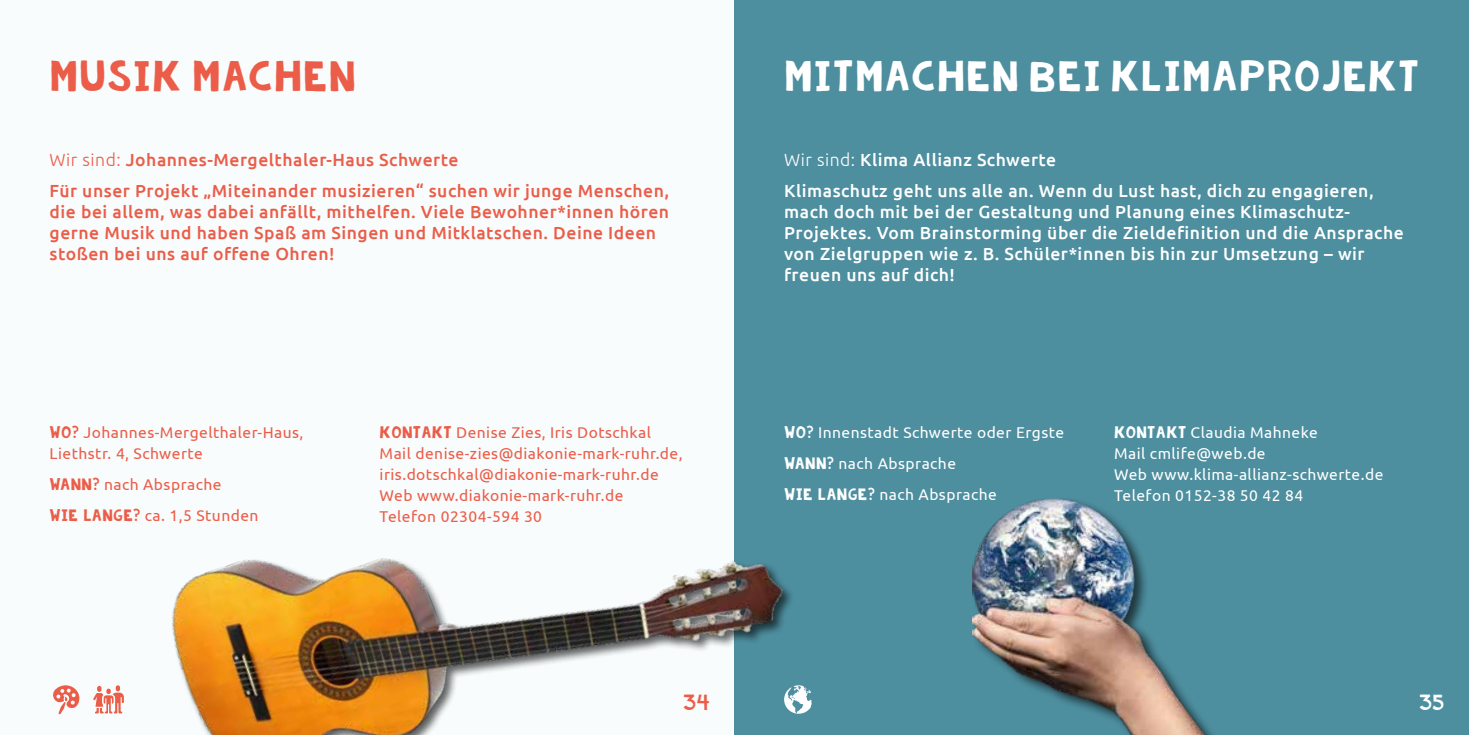
<style>
.page{position:relative;width:1469px;height:735px;background:#fff}
.page>*{position:absolute;margin:0;border:0;box-sizing:border-box;transform-origin:0 0}
.t1{font:31.5px "KG Summer Storm Rough";letter-spacing:.04em;color:#fff}
.t2{font:31.5px "KG Summer Storm Rough";letter-spacing:.04em;color:#eb5d48}
.t3{font:500 17.5px/21px "Ubuntu";letter-spacing:.03em;color:#fff}
.t4{font:500 17.5px/21px "Ubuntu";letter-spacing:.03em;color:#eb5d48}
.t5{font:15.75px "KG Summer Storm Rough";color:#eb5d48}
.t6{font:15.75px "KG Summer Storm Rough";color:#fff}
.t7{font:15.58px/21px "Ubuntu";letter-spacing:.03em;color:#eb5d48}
.t8{font:15.58px/21px "Ubuntu";letter-spacing:.03em;color:#fff}
.s1{font-weight:300}
.s2{font-family:"KG Summer Storm Rough";font-size:12.25px}
</style>
<div class="page">
<div style="left:0;top:0;width:734px;height:734px;background:#f8fcfd"></div>
<div style="left:734px;top:0;width:734px;height:734px;background:#4d8e9f"></div>
<svg style="left:803px;top:686px;width:8px;height:27px"></svg>
<svg style="left:53px;top:685px;width:27px;height:29px"></svg>
<svg style="left:93px;top:685px;width:31px;height:28px"></svg>
<img style="left:172px;top:558px;width:631px;height:176px">
<img style="left:972px;top:498px;width:240px;height:236px">
<h1 class="t2" style="left:50px;top:62px;width:307px">MUSIK MACHEN</h1>
<p class="t4" style="left:50px;top:143px;width:621px;line-height:31px"><span class="s1">Wir sind:</span> Johannes-Mergelthaler-Haus Schwerte<br>Für unser Projekt „Miteinander musizieren“ suchen wir junge Menschen,</p>
<p class="t4" style="left:50px;top:200px;width:621px">die bei allem, was dabei anfällt, mithelfen. Viele Bewohner*innen hören gerne Musik und haben Spaß am Singen und Mitklatschen. Deine Ideen stoßen bei uns auf offene Ohren!</p>
<p class="t7" style="left:50px;top:421px;width:255px"><span class="s2">WO?</span> Johannes-Mergelthaler-Haus,<br>Liethstr. 4, Schwerte</p>
<p class="t7" style="left:50px;top:468px;width:210px;line-height:31px"><span class="s2">WANN?</span> nach Absprache<br><span class="s2">WIE LANGE?</span> ca. 1,5 Stunden</p>
<p class="t7" style="left:379px;top:421px;width:304px"><span class="s2">KONTAKT</span> Denise Zies, Iris Dotschkal Mail denise-zies@diakonie-mark-ruhr.de, iris.dotschkal@diakonie-mark-ruhr.de Web www.diakonie-mark-ruhr.de Telefon 02304-594 30</p>
<h1 class="t1" style="left:784px;top:62px;width:636px">MITMACHEN BEI KLIMAPROJEKT</h1>
<p class="t3" style="left:784px;top:143px;width:591px;line-height:31px"><span class="s1">Wir sind:</span> Klima Allianz Schwerte<br>Klimaschutz geht uns alle an. Wenn du Lust hast, dich zu engagieren,</p>
<p class="t3" style="left:784px;top:200px;width:621px">mach doch mit bei der Gestaltung und Planung eines Klimaschutz-Projektes. Vom Brainstorming über die Zieldefinition und die Ansprache von Zielgruppen wie z. B. Schüler*innen bis hin zur Umsetzung – wir freuen uns auf dich!</p>
<p class="t8" style="left:784px;top:416px;width:281px;line-height:31px"><span class="s2">WO?</span> Innenstadt Schwerte oder Ergste<br><span class="s2">WANN?</span> nach Absprache<br><span class="s2">WIE LANGE?</span> nach Absprache</p>
<p class="t8" style="left:1114px;top:421px;width:271px"><span class="s2">KONTAKT</span> Claudia Mahneke<br>Mail cmlife@web.de<br>Web www.klima-allianz-schwerte.de<br>Telefon 0152-38 50 42 84</p>
<p class="t5" style="left:683px;top:695px;width:28px">34</p>
<p class="t6" style="left:1418px;top:695px;width:27px">35</p>
</div>
